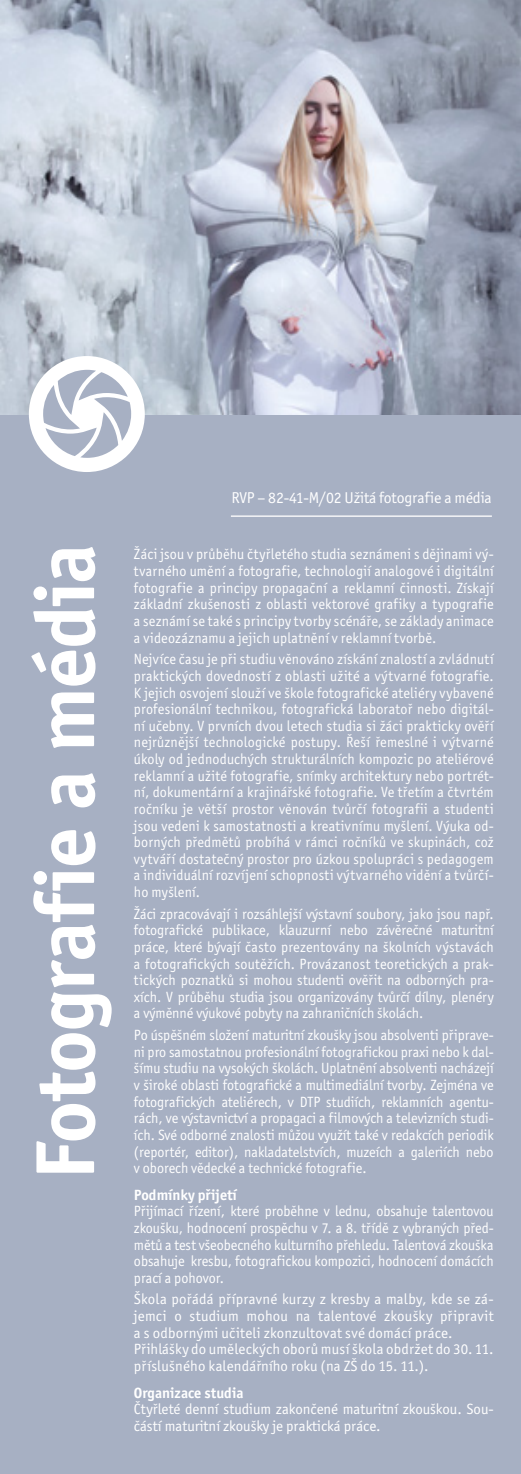
<style>
.page{position:relative;width:521px;height:1474px;background:#fff}
.page>*{position:absolute;margin:0;border:0;box-sizing:border-box;transform-origin:0 0}
.t1{font:700 84px "Officina San Itc TEE";letter-spacing:-.015em;color:#fff}
.t2{font:15.75px "Officina San Itc TEE";letter-spacing:-.01em;color:#fff}
.t3{font:14.88px/16.6px "Officina San Itc TEE";letter-spacing:.005em;color:#fff;text-align:justify;scale:.95 1}
.t4{font:14.88px/16.6px "Officina San Itc TEE";letter-spacing:.005em;color:#fff}
.t5{font:700 14.88px "Officina San Itc TEE";color:#fff}
</style>
<div class="page">
<div style="left:0;top:4px;width:521px;height:1469px;background:#a7b0c3"></div>
<hr style="left:231px;top:515px;width:261px;height:2px;background:#fff">
<img style="left:0;top:0;width:521px;height:414px">
<svg style="left:25px;top:352px;width:124px;height:120px"></svg>
<h1 class="t1" style="left:13px;top:1179px;width:638px;rotate:-90deg">Fotografie a média</h1>
<p class="t2" style="left:231px;top:488px;width:262px">RVP – 82-41-M/02 Užitá fotografie a média</p>
<p class="t3" style="left:134px;top:546px;width:380px">Žáci jsou v průběhu čtyřletého studia seznámeni s dějinami vý&shy;tvarného umění a fotografie, technologií analogové i digitální fotografie a principy propagační a reklamní činnosti. Získají základní zkušenosti z oblasti vektorové grafiky a typografie a seznámí se také s principy tvorby scénáře, se základy animace a videozáznamu a jejich uplatnění v reklamní tvorbě.</p>
<p class="t3" style="left:134px;top:651px;width:380px">Nejvíce času je při studiu věnováno získání znalostí a zvládnutí praktických dovedností z oblasti užité a výtvarné fotografie.<br>K jejich osvojení slouží ve škole fotografické ateliéry vybavené profesionální technikou, fotografická laboratoř nebo digitál&shy;ní učebny. V prvních dvou letech studia si žáci prakticky ověří nejrůznější technologické postupy. Řeší řemeslné i výtvarné úkoly od jednoduchých strukturálních kompozic po ateliérové reklamní a užité fotografie, snímky architektury nebo portrét&shy;ní, dokumentární a krajinářské fotografie. Ve třetím a čtvrtém ročníku je větší prostor věnován tvůrčí fotografii a studenti jsou vedeni k samostatnosti a kreativnímu myšlení. Výuka od&shy;borných předmětů probíhá v rámci ročníků ve skupinách, což vytváří dostatečný prostor pro úzkou spolupráci s pedagogem a individuální rozvíjení schopnosti výtvarného vidění a tvůrčí&shy;ho myšlení.</p>
<p class="t3" style="left:134px;top:905px;width:380px">Žáci zpracovávají i rozsáhlejší výstavní soubory, jako jsou např. fotografické publikace, klauzurní nebo závěrečné maturitní práce, které bývají často prezentovány na školních výstavách a fotografických soutěžích. Provázanost teoretických a prak&shy;tických poznatků si mohou studenti ověřit na odborných pra&shy;xích. V průběhu studia jsou organizovány tvůrčí dílny, plenéry a výměnné výukové pobyty na zahraničních školách.</p>
<p class="t3" style="left:134px;top:1026px;width:380px">Po úspěšném složení maturitní zkoušky jsou absolventi připrave&shy;ni pro samostatnou profesionální fotografickou praxi nebo k dal&shy;šímu studiu na vysokých školách. Uplatnění absolventi nacházejí v široké oblasti fotografické a multimediální tvorby. Zejména ve fotografických ateliérech, v DTP studiích, reklamních agentu&shy;rách, ve výstavnictví a propagaci a filmových a televizních studi&shy;ích. Své odborné znalosti můžou využít také v redakcích periodik (reportér, editor), nakladatelstvích, muzeích a galeriích nebo v oborech vědecké a technické fotografie.</p>
<p class="t5" style="left:134px;top:1185px;width:105px">Podmínky přijetí</p>
<p class="t3" style="left:134px;top:1203px;width:380px">Přijímací řízení, které proběhne v lednu, obsahuje talentovou zkoušku, hodnocení prospěchu v 7. a 8. třídě z vybraných před&shy;mětů a test všeobecného kulturního přehledu. Talentová zkouška obsahuje kresbu, fotografickou kompozici, hodnocení domácích prací a pohovor.</p>
<p class="t4" style="left:134px;top:1291px;width:361px">Škola pořádá přípravné kurzy z kresby a malby, kde se zá&shy;jemci o studium mohou na talentové zkoušky připravit a s odbornými učiteli zkonzultovat své domácí práce.<br>Přihlášky do uměleckých oborů musí škola obdržet do 30. 11. příslušného kalendářního roku (na ZŠ do 15. 11.).</p>
<p class="t5" style="left:134px;top:1383px;width:111px">Organizace studia</p>
<p class="t4" style="left:134px;top:1400px;width:361px">Čtyřleté denní studium zakončené maturitní zkouškou. Sou&shy;částí maturitní zkoušky je praktická práce.</p>
</div>
